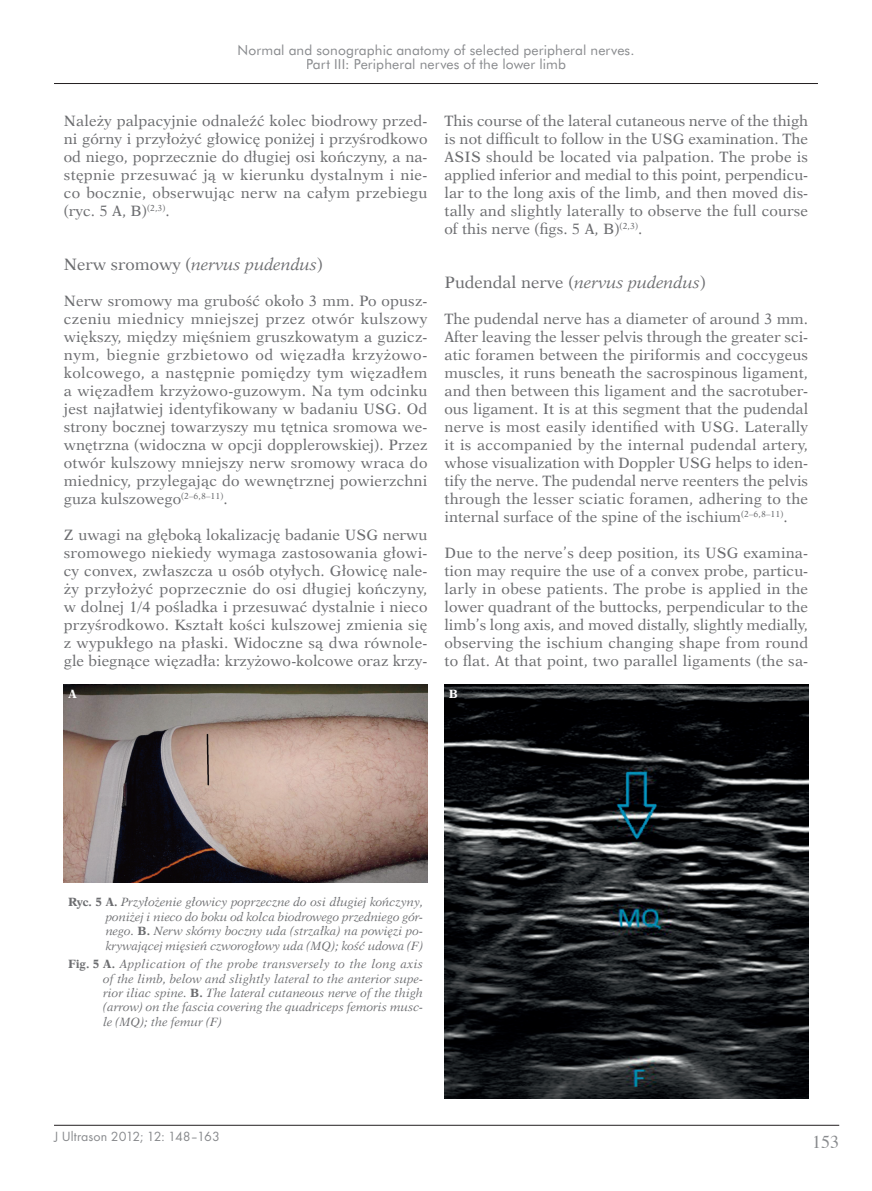
<style>
.page{position:relative;width:872px;height:1191px;background:#fff}
.page>*{position:absolute;margin:0;border:0;box-sizing:border-box;transform-origin:0 0}
.t1{font:18px "Times";color:#888a8d}
.t2{font:16.5px "Dutch 823 EU";color:#6c6d70}
.t3{font:italic 16.5px "Dutch 823 EU";color:#6c6d70}
.t4{font:15px/18px "Dutch 823 EU";letter-spacing:.01em;color:#6c6d70;text-align:justify}
.t5{font:13.8px/14.4px "Futura PL";letter-spacing:.01em;color:#888a8d;text-align:center}
.t6{font:13.8px "Pfutura";color:#888a8d}
.t7{font:italic 12px/14.4px "Dutch 823 EU";color:#6c6d70;text-align:justify}
.t8{font:700 12px "Dutch 823 EU";color:#fff}
.s1{font-style:normal}
.s2{font-style:italic}
.s3{font-weight:700;font-style:normal}
</style>
<div class="page">
<hr style="left:54px;top:1125px;width:785px;height:1px;background:#231f20">
<hr style="left:54px;top:83px;width:764px;height:1px;background:#231f20">
<img style="left:64px;top:684px;width:363px;height:198px">
<img style="left:444px;top:684px;width:364px;height:414px">
<p class="t5" style="left:237px;top:44px;width:398px">Normal and sonographic anatomy of selected peripheral nerves.<br>Part III: Peripheral nerves of the lower limb</p>
<p class="t4" style="left:64px;top:112px;width:365px">Należy palpacyjnie odnaleźć kolec biodrowy przed&shy;ni górny i przyłożyć głowicę poniżej i przyśrodkowo od niego, poprzecznie do długiej osi kończyny, a na&shy;stępnie przesuwać ją w kierunku dystalnym i nie&shy;co bocznie, obserwując nerw na całym przebiegu (ryc. 5 A, B)<sup>(2,3)</sup>.</p>
<p class="t3" style="left:64px;top:254px;width:260px"><span class="s1">Nerw sromowy (</span>nervus pudendus<span class="s1">)</span></p>
<p class="t4" style="left:64px;top:292px;width:365px">Nerw sromowy ma grubość około 3 mm. Po opusz&shy;czeniu miednicy mniejszej przez otwór kulszowy większy, między mięśniem gruszkowatym a guzicz&shy;nym, biegnie grzbietowo od więzadła krzyżowo&shy;kolcowego, a następnie pomiędzy tym więzadłem a więzadłem krzyżowo-guzowym. Na tym odcinku jest najłatwiej identyfikowany w badaniu USG. Od strony bocznej towarzyszy mu tętnica sromowa we&shy;wnętrzna (widoczna w opcji dopplerowskiej). Przez otwór kulszowy mniejszy nerw sromowy wraca do miednicy, przylegając do wewnętrznej powierzchni guza kulszowego<sup>(2–6,8–11)</sup>.</p>
<p class="t4" style="left:64px;top:526px;width:365px">Z uwagi na głęboką lokalizację badanie USG nerwu sromowego niekiedy wymaga zastosowania głowi&shy;cy convex, zwłaszcza u osób otyłych. Głowicę nale&shy;ży przyłożyć poprzecznie do osi długiej kończyny, w dolnej 1/4 pośladka i przesuwać dystalnie i nieco przyśrodkowo. Kształt kości kulszowej zmienia się z wypukłego na płaski. Widoczne są dwa równole&shy;gle biegnące więzadła: krzyżowo-kolcowe oraz krzy-</p>
<p class="t4" style="left:444px;top:112px;width:365px">This course of the lateral cutaneous nerve of the thigh is not difficult to follow in the USG examination. The ASIS should be located via palpation. The probe is applied inferior and medial to this point, perpendicu&shy;lar to the long axis of the limb, and then moved dis&shy;tally and slightly laterally to observe the full course of this nerve (figs. 5 A, B)<sup>(2,3)</sup>.</p>
<p class="t2" style="left:444px;top:272px;width:263px">Pudendal nerve (<span class="s2">nervus pudendus</span>)</p>
<p class="t4" style="left:444px;top:310px;width:365px">The pudendal nerve has a diameter of around 3 mm.<br>After leaving the lesser pelvis through the greater sci&shy;atic foramen between the piriformis and coccygeus muscles, it runs beneath the sacrospinous ligament, and then between this ligament and the sacrotuber&shy;ous ligament. It is at this segment that the pudendal nerve is most easily identified with USG. Laterally it is accompanied by the internal pudendal artery, whose visualization with Doppler USG helps to iden&shy;tify the nerve. The pudendal nerve reenters the pelvis through the lesser sciatic foramen, adhering to the internal surface of the spine of the ischium<sup>(2–6,8–11)</sup>.</p>
<p class="t4" style="left:444px;top:544px;width:365px">Due to the nerve’s deep position, its USG examina&shy;tion may require the use of a convex probe, particu&shy;larly in obese patients. The probe is applied in the lower quadrant of the buttocks, perpendicular to the limb’s long axis, and moved distally, slightly medially, observing the ischium changing shape from round to flat. At that point, two parallel ligaments (the sa-</p>
<p class="t8" style="left:68px;top:686px;width:10px">A</p>
<p class="t8" style="left:449px;top:686px;width:11px">B</p>
<p class="t7" style="left:106px;top:894px;width:319px;text-indent:-38px"><span class="s3">Ryc. 5 A.</span> Przyłożenie głowicy poprzeczne do osi długiej kończyny, poniżej i nieco do boku od kolca biodrowego przedniego gór&shy;nego. <span class="s3">B.</span> Nerw skórny boczny uda (strzałka) na powięzi po&shy;krywającej mięsień czworogłowy uda (MQ); kość udowa (F)</p>
<p class="t7" style="left:103px;top:956px;width:322px;text-indent:-35px"><span class="s3">Fig. 5 A.</span> Application of the probe transversely to the long axis of the limb, below and slightly lateral to the anterior supe&shy;rior iliac spine. <span class="s3">B.</span> The lateral cutaneous nerve of the thigh (arrow) on the fascia covering the quadriceps femoris musc&shy;le (MQ); the femur (F)</p>
<p class="t6" style="left:54px;top:1130px;width:167px">J Ultrason 2012; 12: 148–163</p>
<p class="t1" style="left:812px;top:1134px;width:28px">153</p>
</div>
